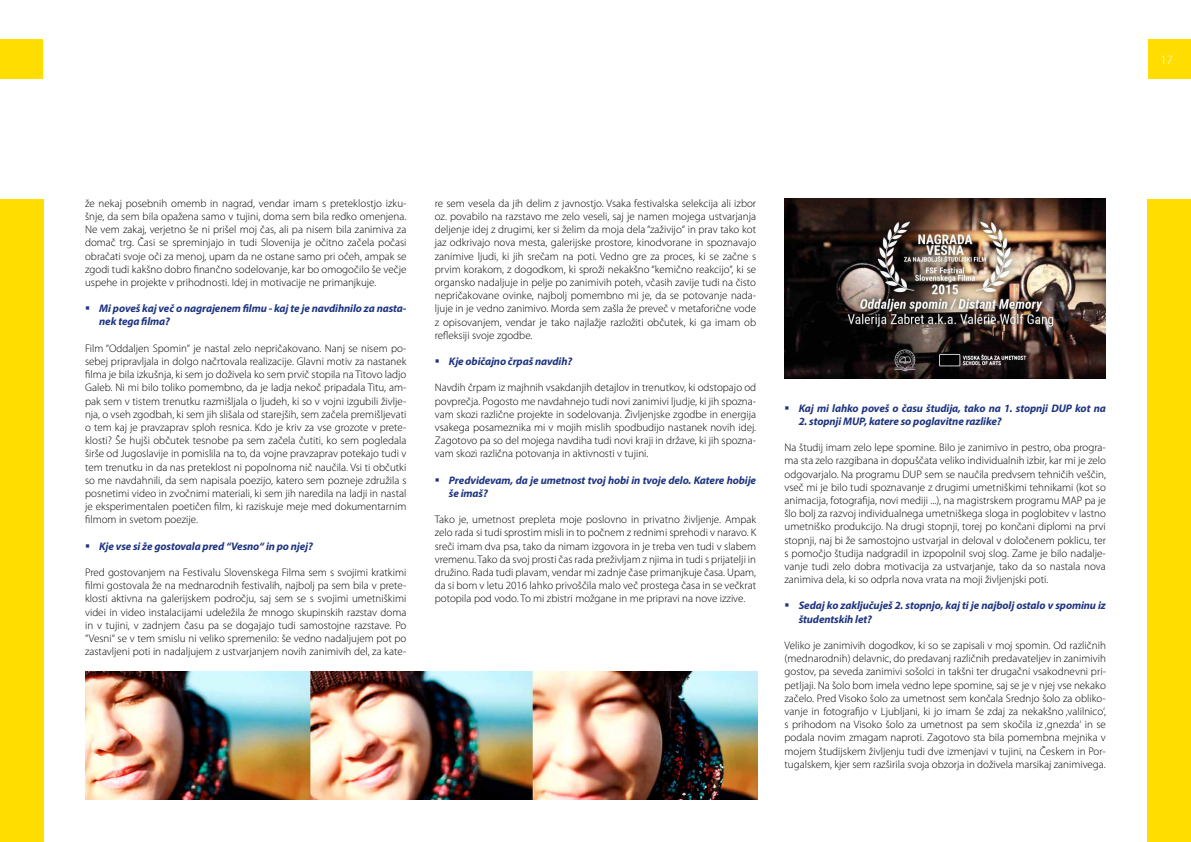
<style>
.page{position:relative;width:1191px;height:842px;background:#fff}
.page>*{position:absolute;margin:0;border:0;box-sizing:border-box;transform-origin:0 0}
.t1{font:300 12.7px "Myriad Pro";color:#fff}
.t2{font:300 11px/13.2px "Myriad Pro";color:#000;text-align:justify}
.t3{font:italic 700 11px/13.1px "Myriad Pro";letter-spacing:-.01em;color:#1e3480}
</style>
<div class="page">
<div style="left:1147px;top:199px;width:44px;height:643px;background:#fd0"></div>
<div style="left:0;top:199px;width:44px;height:643px;background:#fd0"></div>
<div style="left:0;top:39px;width:43px;height:40px;background:#fd0"></div>
<div style="left:1147px;top:39px;width:44px;height:40px;background:#fd0"></div>
<img style="left:85px;top:672px;width:672px;height:127px">
<img style="left:784px;top:198px;width:322px;height:180px">
<p class="t2" style="left:85px;top:196px;width:323px">že nekaj posebnih omemb in nagrad, vendar imam s preteklostjo izku&shy;šnje, da sem bila opažena samo v tujini, doma sem bila redko omenjena.<br>Ne vem zakaj, verjetno še ni prišel moj čas, ali pa nisem bila zanimiva za domač trg. Časi se spreminjajo in tudi Slovenija je očitno začela počasi obračati svoje oči za menoj, upam da ne ostane samo pri očeh, ampak se zgodi tudi kakšno dobro finančno sodelovanje, kar bo omogočilo še večje uspehe in projekte v prihodnosti. Idej in motivacije ne primanjkuje.</p>
<p class="t3" style="left:99px;top:302px;width:309px">Mi poveš kaj več o nagrajenem filmu - kaj te je navdihnilo za nasta&shy;nek tega filma?</p>
<p class="t2" style="left:85px;top:341px;width:323px">Film “Oddaljen Spomin“ je nastal zelo nepričakovano. Nanj se nisem po&shy;sebej pripravljala in dolgo načrtovala realizacije. Glavni motiv za nastanek filma je bila izkušnja, ki sem jo doživela ko sem prvič stopila na Titovo ladjo Galeb. Ni mi bilo toliko pomembno, da je ladja nekoč pripadala Titu, am&shy;pak sem v tistem trenutku razmišljala o ljudeh, ki so v vojni izgubili življe&shy;nja, o vseh zgodbah, ki sem jih slišala od starejših, sem začela premišljevati o tem kaj je pravzaprav sploh resnica. Kdo je kriv za vse grozote v prete&shy;klosti? Še hujši občutek tesnobe pa sem začela čutiti, ko sem pogledala širše od Jugoslavije in pomislila na to, da vojne pravzaprav potekajo tudi v tem trenutku in da nas preteklost ni popolnoma nič naučila. Vsi ti občutki so me navdahnili, da sem napisala poezijo, katero sem pozneje združila s posnetimi video in zvočnimi materiali, ki sem jih naredila na ladji in nastal je eksperimentalen poetičen film, ki raziskuje meje med dokumentarnim filmom in svetom poezije.</p>
<p class="t3" style="left:99px;top:539px;width:215px">Kje vse si že gostovala pred “Vesno“ in po njej?</p>
<p class="t2" style="left:85px;top:566px;width:323px">Pred gostovanjem na Festivalu Slovenskega Filma sem s svojimi kratkimi filmi gostovala že na mednarodnih festivalih, najbolj pa sem bila v prete&shy;klosti aktivna na galerijskem področju, saj sem se s svojimi umetniškimi videi in video instalacijami udeležila že mnogo skupinskih razstav doma in v tujini, v zadnjem času pa se dogajajo tudi samostojne razstave. Po “Vesni“ se v tem smislu ni veliko spremenilo: še vedno nadaljujem pot po zastavljeni poti in nadaljujem z ustvarjanjem novih zanimivih del, za kate-</p>
<p class="t2" style="left:435px;top:196px;width:323px">re sem vesela da jih delim z javnostjo. Vsaka festivalska selekcija ali izbor oz. povabilo na razstavo me zelo veseli, saj je namen mojega ustvarjanja deljenje idej z drugimi, ker si želim da moja dela “zaživijo“ in prav tako kot jaz odkrivajo nova mesta, galerijske prostore, kinodvorane in spoznavajo zanimive ljudi, ki jih srečam na poti. Vedno gre za proces, ki se začne s prvim korakom, z dogodkom, ki sproži nekakšno “kemično reakcijo“, ki se organsko nadaljuje in pelje po zanimivih poteh, včasih zavije tudi na čisto nepričakovane ovinke, najbolj pomembno mi je, da se potovanje nada&shy;ljuje in je vedno zanimivo. Morda sem zašla že preveč v metaforične vode z opisovanjem, vendar je tako najlažje razložiti občutek, ki ga imam ob refleksiji svoje zgodbe.</p>
<p class="t3" style="left:449px;top:354px;width:125px">Kje običajno črpaš navdih?</p>
<p class="t2" style="left:435px;top:381px;width:323px">Navdih črpam iz majhnih vsakdanjih detajlov in trenutkov, ki odstopajo od povprečja. Pogosto me navdahnejo tudi novi zanimivi ljudje, ki jih spozna&shy;vam skozi različne projekte in sodelovanja. Življenjske zgodbe in energija vsakega posameznika mi v mojih mislih spodbudijo nastanek novih idej.<br>Zagotovo pa so del mojega navdiha tudi novi kraji in države, ki jih spozna&shy;vam skozi različna potovanja in aktivnosti v tujini.</p>
<p class="t3" style="left:449px;top:473px;width:309px">Predvidevam, da je umetnost tvoj hobi in tvoje delo. Katere hobije še imaš?</p>
<p class="t2" style="left:435px;top:513px;width:323px">Tako je, umetnost prepleta moje poslovno in privatno življenje. Ampak zelo rada si tudi sprostim misli in to počnem z rednimi sprehodi v naravo. K sreči imam dva psa, tako da nimam izgovora in je treba ven tudi v slabem vremenu. Tako da svoj prosti čas rada preživljam z njima in tudi s prijatelji in družino. Rada tudi plavam, vendar mi zadnje čase primanjkuje časa. Upam, da si bom v letu 2016 lahko privoščila malo več prostega časa in se večkrat potopila pod vodo. To mi zbistri možgane in me pripravi na nove izzive.</p>
<p class="t3" style="left:798px;top:401px;width:309px">Kaj mi lahko poveš o času študija, tako na 1. stopnji DUP kot na</p>
<p class="t3" style="left:798px;top:414px;width:204px">2. stopnji MUP, katere so poglavitne razlike?</p>
<p class="t2" style="left:784px;top:441px;width:323px">Na študij imam zelo lepe spomine. Bilo je zanimivo in pestro, oba progra&shy;ma sta zelo razgibana in dopuščata veliko individualnih izbir, kar mi je zelo odgovarjalo. Na programu DUP sem se naučila predvsem tehničih veščin, vseč mi je bilo tudi spoznavanje z drugimi umetniškimi tehnikami (kot so animacija, fotografija, novi mediji ...), na magistrskem programu MAP pa je šlo bolj za razvoj individualnega umetniškega sloga in poglobitev v lastno umetniško produkcijo. Na drugi stopnji, torej po končani diplomi na prvi stopnji, naj bi že samostojno ustvarjal in deloval v določenem poklicu, ter s pomočjo študija nadgradil in izpopolnil svoj slog. Zame je bilo nadalje&shy;vanje tudi zelo dobra motivacija za ustvarjanje, tako da so nastala nova zanimiva dela, ki so odprla nova vrata na moji življenjski poti.</p>
<p class="t3" style="left:798px;top:599px;width:309px">Sedaj ko zaključuješ 2. stopnjo, kaj ti je najbolj ostalo v spominu iz študentskih let?</p>
<p class="t2" style="left:784px;top:639px;width:323px">Veliko je zanimivih dogodkov, ki so se zapisali v moj spomin. Od različnih (mednarodnih) delavnic, do predavanj različnih predavateljev in zanimivih gostov, pa seveda zanimivi sošolci in takšni ter drugačni vsakodnevni pri&shy;petljaji. Na šolo bom imela vedno lepe spomine, saj se je v njej vse nekako začelo. Pred Visoko šolo za umetnost sem končala Srednjo šolo za obliko&shy;vanje in fotografijo v Ljubljani, ki jo imam še zdaj za nekakšno ‚valilnico‘, s prihodom na Visoko šolo za umetnost pa sem skočila iz ‚gnezda‘ in se podala novim zmagam naproti. Zagotovo sta bila pomembna mejnika v mojem študijskem življenju tudi dve izmenjavi v tujini, na Českem in Por&shy;tugalskem, kjer sem razširila svoja obzorja in doživela marsikaj zanimivega.</p>
<p class="t1" style="left:1160px;top:52px;width:14px">17</p>
</div>
